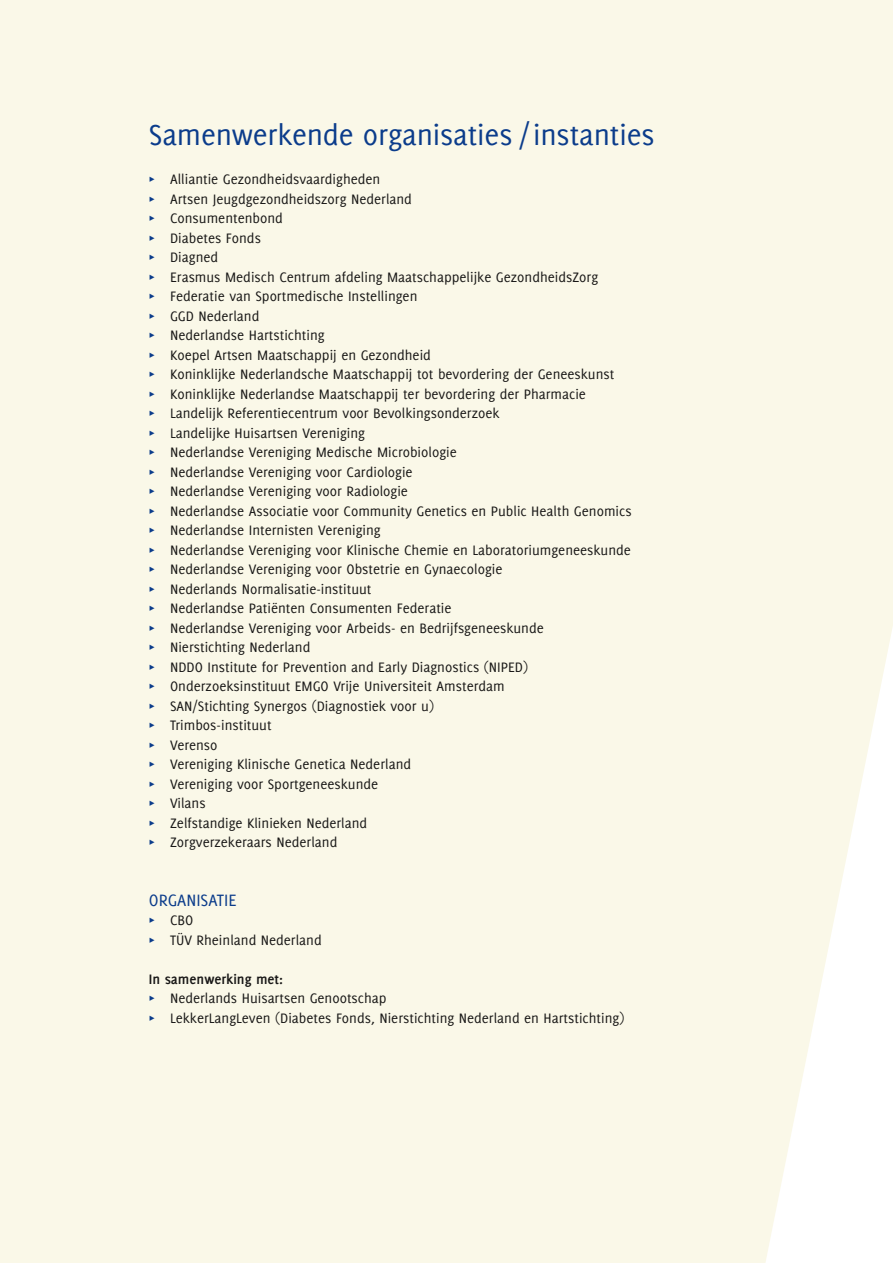
<style>
.page{position:relative;width:893px;height:1263px;background:#faf8e8}
.page>*{position:absolute;margin:0;border:0;box-sizing:border-box;transform-origin:0 0}
.t1{font:31.5px "Delicious";letter-spacing:-.005em;color:#0b3c8b}
.t2{font:18px "Delicious";color:#0b3c8b}
.t3{font:15px/19.5px "Delicious";color:#181716}
.s1{color:#0b3c8b}
.s2{font-weight:700}
</style>
<div class="page">
<h1 class="t1" style="left:149px;top:117px;width:507px">Samenwerkende organisaties / instanties</h1>
<p class="t3" style="left:149px;top:169px;width:484px"><span class="s1">π</span> Alliantie Gezondheidsvaardigheden<br><span class="s1">π</span> Artsen Jeugdgezondheidszorg Nederland<br><span class="s1">π</span> Consumentenbond<br><span class="s1">π</span> Diabetes Fonds<br><span class="s1">π</span> Diagned<br><span class="s1">π</span> Erasmus Medisch Centrum afdeling Maatschappelijke GezondheidsZorg<br><span class="s1">π</span> Federatie van Sportmedische Instellingen<br><span class="s1">π</span> GGD Nederland<br><span class="s1">π</span> Nederlandse Hartstichting<br><span class="s1">π</span> Koepel Artsen Maatschappij en Gezondheid<br><span class="s1">π</span> Koninklijke Nederlandsche Maatschappij tot bevordering der Geneeskunst<br><span class="s1">π</span> Koninklijke Nederlandse Maatschappij ter bevordering der Pharmacie<br><span class="s1">π</span> Landelijk Referentiecentrum voor Bevolkingsonderzoek<br><span class="s1">π</span> Landelijke Huisartsen Vereniging<br><span class="s1">π</span> Nederlandse Vereniging Medische Microbiologie<br><span class="s1">π</span> Nederlandse Vereniging voor Cardiologie<br><span class="s1">π</span> Nederlandse Vereniging voor Radiologie<br><span class="s1">π</span> Nederlandse Associatie voor Community Genetics en Public Health Genomics <span class="s1">π</span> Nederlandse Internisten Vereniging<br><span class="s1">π</span> Nederlandse Vereniging voor Klinische Chemie en Laboratoriumgeneeskunde <span class="s1">π</span> Nederlandse Vereniging voor Obstetrie en Gynaecologie<br><span class="s1">π</span> Nederlands Normalisatie-instituut<br><span class="s1">π</span> Nederlandse Patiënten Consumenten Federatie<br><span class="s1">π</span> Nederlandse Vereniging voor Arbeids- en Bedrijfsgeneeskunde<br><span class="s1">π</span> Nierstichting Nederland<br><span class="s1">π</span> NDDO Institute for Prevention and Early Diagnostics (NIPED)<br><span class="s1">π</span> Onderzoeksinstituut EMGO Vrije Universiteit Amsterdam<br><span class="s1">π</span> SAN/Stichting Synergos (Diagnostiek voor u)<br><span class="s1">π</span> Trimbos-instituut<br><span class="s1">π</span> Verenso<br><span class="s1">π</span> Vereniging Klinische Genetica Nederland<br><span class="s1">π</span> Vereniging voor Sportgeneeskunde<br><span class="s1">π</span> Vilans<br><span class="s1">π</span> Zelfstandige Klinieken Nederland<br><span class="s1">π</span> Zorgverzekeraars Nederland</p>
<p class="t2" style="left:149px;top:890px;width:89px">ORGANISATIE</p>
<p class="t3" style="left:149px;top:910px;width:174px"><span class="s1">π</span> CBO<br><span class="s1">π</span> TüV Rheinland Nederland</p>
<p class="t3" style="left:149px;top:969px;width:477px"><span class="s2">In samenwerking met:<br></span><span class="s1">π</span> Nederlands Huisartsen Genootschap<br><span class="s1">π</span> LekkerLangLeven (Diabetes Fonds, Nierstichting Nederland en Hartstichting)</p>
</div>
